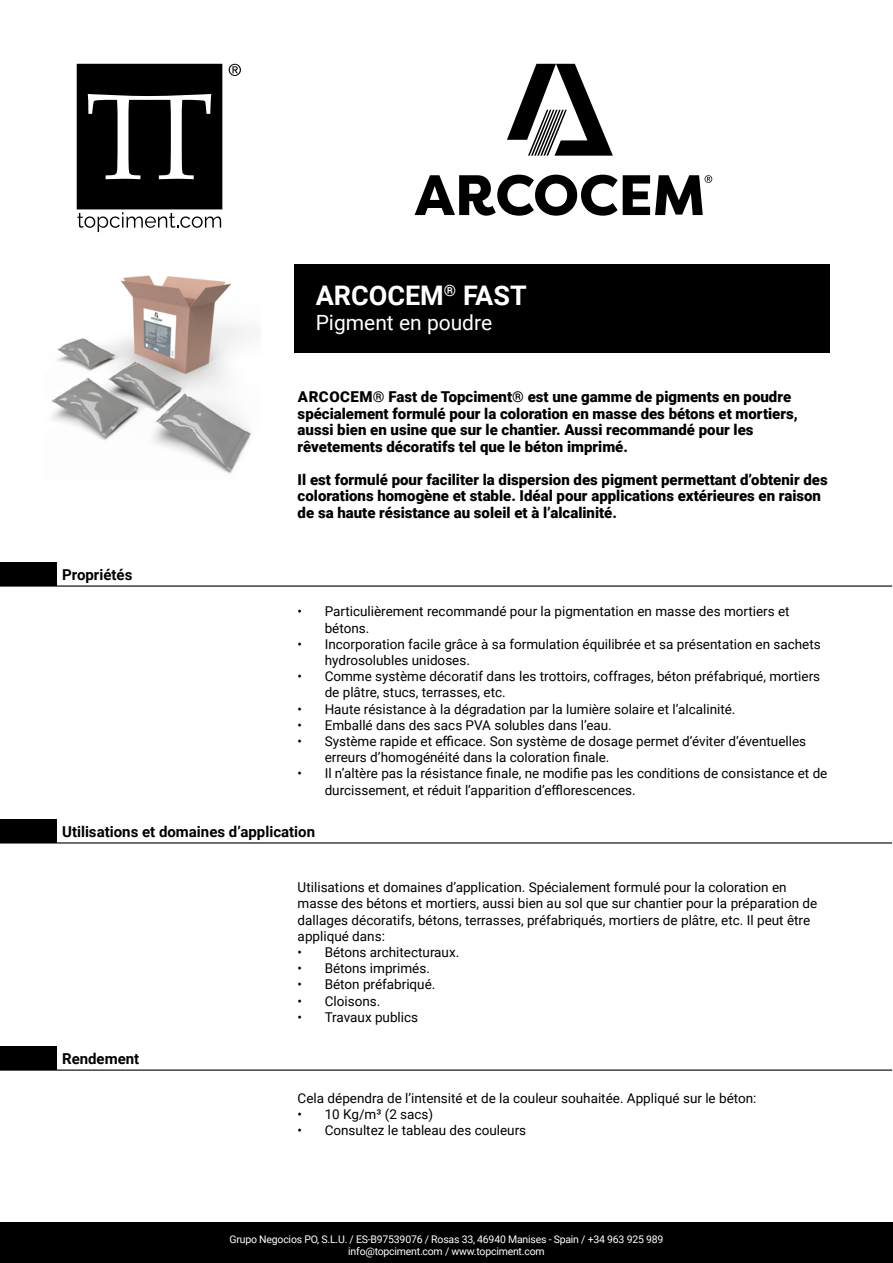
<style>
.page{position:relative;width:893px;height:1263px;background:#fff}
.page>*{position:absolute;margin:0;border:0;box-sizing:border-box;transform-origin:0 0}
.t1{font:800 56.85px "Filson Pro";color:#000}
.t2{font:700 27px "Roboto";color:#fff}
.t3{font:21px "Roboto";color:#fff}
.t4{font:900 15px/16.5px "Roboto";color:#000}
.t5{font:700 15px "Roboto";color:#000}
.t6{font:13.5px/16.2px "Roboto";color:#000}
.t7{font:10.5px/12px "Roboto";letter-spacing:-.02em;color:#fff;text-align:center}
</style>
<div class="page">
<div style="left:0;top:1222px;width:893px;height:41px;background:#000"></div>
<img style="left:51px;top:275px;width:200px;height:199px">
<div style="left:294px;top:264px;width:535px;height:88px;background:#000"></div>
<svg style="left:77px;top:64px;width:145px;height:168px"></svg>
<svg style="left:229px;top:64px;width:12px;height:12px"></svg>
<svg style="left:507px;top:64px;width:106px;height:92px"></svg>
<svg style="left:705px;top:175px;width:7px;height:8px"></svg>
<div style="left:0;top:563px;width:56px;height:23px;background:#000"></div>
<hr style="left:0;top:585px;width:56px;height:2px;background:#000">
<hr style="left:56px;top:585px;width:836px;height:2px;background:#000">
<div style="left:0;top:820px;width:56px;height:23px;background:#000"></div>
<hr style="left:56px;top:842px;width:836px;height:1px;background:#000">
<div style="left:0;top:1047px;width:56px;height:23px;background:#000"></div>
<hr style="left:0;top:1069px;width:56px;height:2px;background:#000">
<hr style="left:56px;top:1069px;width:836px;height:2px;background:#000">
<h1 class="t1" style="left:415px;top:160px;width:292px">ARCOCEM</h1>
<h2 class="t2" style="left:316px;top:277px;width:213px">ARCOCEM<sup>®</sup> FAST</h2>
<h3 class="t3" style="left:316px;top:308px;width:178px">Pigment en poudre</h3>
<p class="t5" style="left:62px;top:564px;width:72px">Propriétés</p>
<p class="t4" style="left:298px;top:388px;width:502px">ARCOCEM® Fast de Topciment® est une gamme de pigments en poudre spécialement formulé pour la coloration en masse des bétons et mortiers, aussi bien en usine que sur le chantier. Aussi recommandé pour les rêvetements décoratifs tel que le béton imprimé.</p>
<p class="t4" style="left:298px;top:471px;width:532px">Il est formulé pour faciliter la dispersion des pigment permettant d’obtenir des colorations homogène et stable. Idéal pour applications extérieures en raison de sa haute résistance au soleil et à l’alcalinité.</p>
<p class="t6" style="left:325px;top:603px;width:466px;text-indent:-27px">• Particulièrement recommandé pour la pigmentation en masse des mortiers et bétons.</p>
<p class="t6" style="left:325px;top:635px;width:498px;text-indent:-27px">• Incorporation facile grâce à sa formulation équilibrée et sa présentation en sachets hydrosolubles unidoses.</p>
<p class="t6" style="left:325px;top:668px;width:497px;text-indent:-27px">• Comme système décoratif dans les trottoirs, coffrages, béton préfabriqué, mortiers de plâtre, stucs, terrasses, etc.</p>
<p class="t6" style="left:298px;top:700px;width:439px">• Haute résistance à la dégradation par la lumière solaire et l’alcalinité.</p>
<p class="t6" style="left:298px;top:716px;width:316px">• Emballé dans des sacs PVA solubles dans l’eau.</p>
<p class="t6" style="left:325px;top:733px;width:483px;text-indent:-27px">• Système rapide et efficace. Son système de dosage permet d’éviter d’éventuelles erreurs d’homogénéité dans la coloration finale.</p>
<p class="t6" style="left:325px;top:765px;width:504px;text-indent:-27px">• Il n’altère pas la résistance finale, ne modifie pas les conditions de consistance et de durcissement, et réduit l’apparition d’efflorescences.</p>
<p class="t5" style="left:62px;top:821px;width:254px">Utilisations et domaines d’application</p>
<p class="t5" style="left:62px;top:1048px;width:79px">Rendement</p>
<p class="t6" style="left:298px;top:879px;width:521px">Utilisations et domaines d’application. Spécialement formulé pour la coloration en masse des bétons et mortiers, aussi bien au sol que sur chantier pour la préparation de dallages décoratifs, bétons, terrasses, préfabriqués, mortiers de plâtre, etc. Il peut être appliqué dans:</p>
<p class="t6" style="left:298px;top:943px;width:163px">• Bétons architecturaux.</p>
<p class="t6" style="left:298px;top:960px;width:134px">• Bétons imprimés.</p>
<p class="t6" style="left:298px;top:976px;width:139px">• Béton préfabriqué.</p>
<p class="t6" style="left:298px;top:992px;width:84px">• Cloisons.</p>
<p class="t6" style="left:298px;top:1008px;width:122px">• Travaux publics</p>
<p class="t6" style="left:298px;top:1090px;width:460px">Cela dépendra de l’intensité et de la couleur souhaitée. Appliqué sur le béton:</p>
<p class="t6" style="left:298px;top:1106px;width:137px">• 10 Kg/m³ (2 sacs)</p>
<p class="t6" style="left:298px;top:1122px;width:230px">• Consultez le tableau des couleurs</p>
<p class="t7" style="left:230px;top:1233px;width:435px">Grupo Negocios PO, S.L.U. / ES-B97539076 / Rosas 33, 46940 Manises - Spain / +34 963 925 989 info@topciment.com / www.topciment.com</p>
</div>
